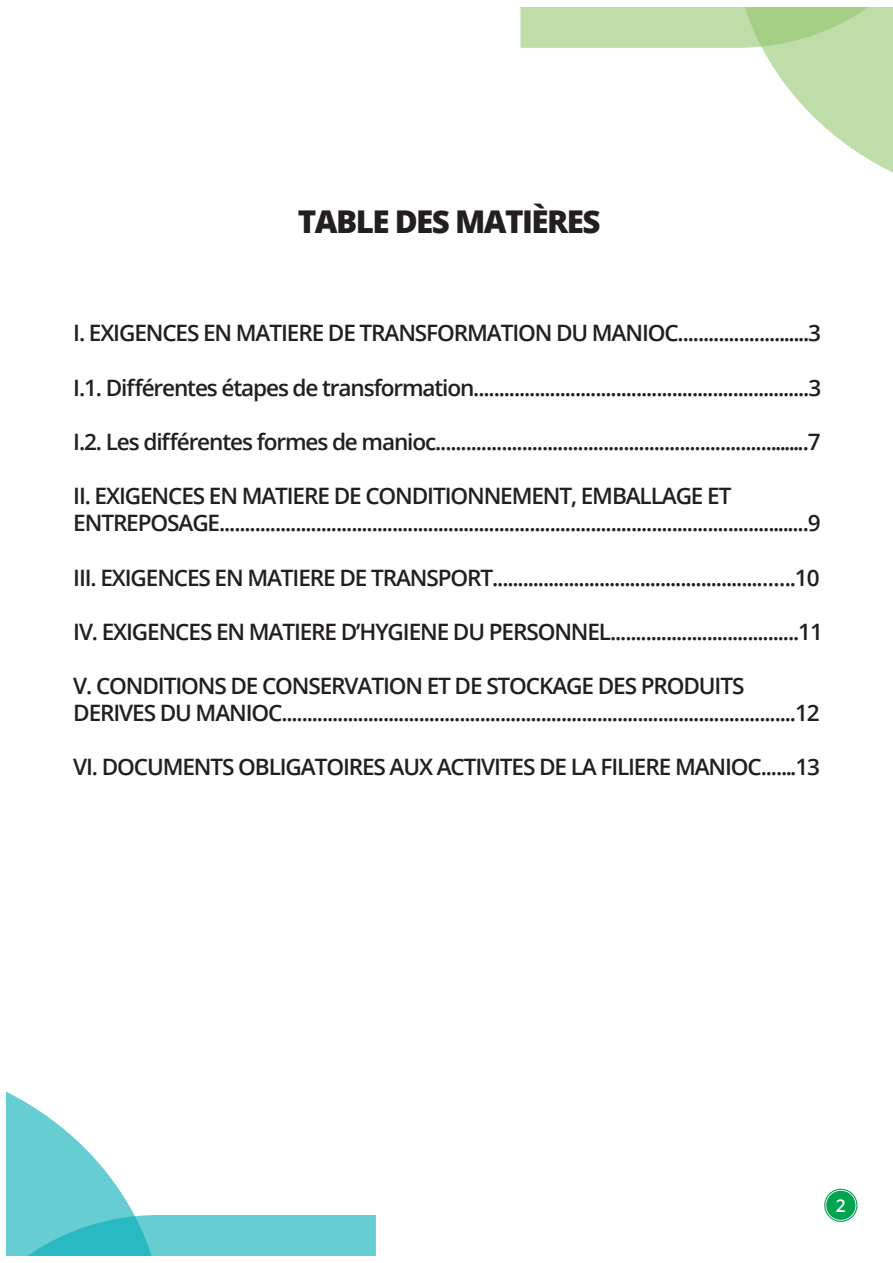
<style>
.page{position:relative;width:893px;height:1263px;background:#fff}
.page>*{position:absolute;margin:0;border:0;box-sizing:border-box;transform-origin:0 0}
.t1{font:800 31.35px "Open Sans";letter-spacing:-.05em;color:#231f20}
.t2{font:600 22.65px/27.2px "Open Sans";letter-spacing:-.05em;color:#231f20}
.t3{font:600 17.55px "Open Sans";color:#fff}
</style>
<div class="page">
<svg style="left:7px;top:1092px;width:369px;height:163px"></svg>
<svg style="left:520px;top:8px;width:373px;height:165px"></svg>
<div style="left:826px;top:1191px;width:29px;height:29px;background:#00a350;border-radius:50%"></div>
<div style="left:824px;top:1189px;width:33px;height:33px;border:1px solid #00a350;border-radius:50%"></div>
<h1 class="t1" style="left:298px;top:198px;width:304px">TABLE DES MATIÈRES</h1>
<p class="t2" style="left:73px;top:319px;width:749px">I. EXIGENCES EN MATIERE DE TRANSFORMATION DU MANIOC..........................3</p>
<p class="t2" style="left:73px;top:373px;width:749px">I.1. Différentes étapes de transformation..................................................................3</p>
<p class="t2" style="left:73px;top:428px;width:749px">I.2. Les différentes formes de manioc..........................................................................7</p>
<p class="t2" style="left:73px;top:482px;width:749px">II. EXIGENCES EN MATIERE DE CONDITIONNEMENT, EMBALLAGE ET<br>ENTREPOSAGE....................................................................................................................9</p>
<p class="t2" style="left:73px;top:563px;width:748px">III. EXIGENCES EN MATIERE DE TRANSPORT...........................................................10</p>
<p class="t2" style="left:73px;top:617px;width:751px">IV. EXIGENCES EN MATIERE D’HYGIENE DU PERSONNEL.....................................11</p>
<p class="t2" style="left:73px;top:672px;width:748px">V. CONDITIONS DE CONSERVATION ET DE STOCKAGE DES PRODUITS<br>DERIVES DU MANIOC.....................................................................................................12</p>
<p class="t2" style="left:73px;top:753px;width:748px">VI. DOCUMENTS OBLIGATOIRES AUX ACTIVITES DE LA FILIERE MANIOC.......13</p>
<p class="t3" style="left:836px;top:1194px;width:12px">2</p>
</div>
